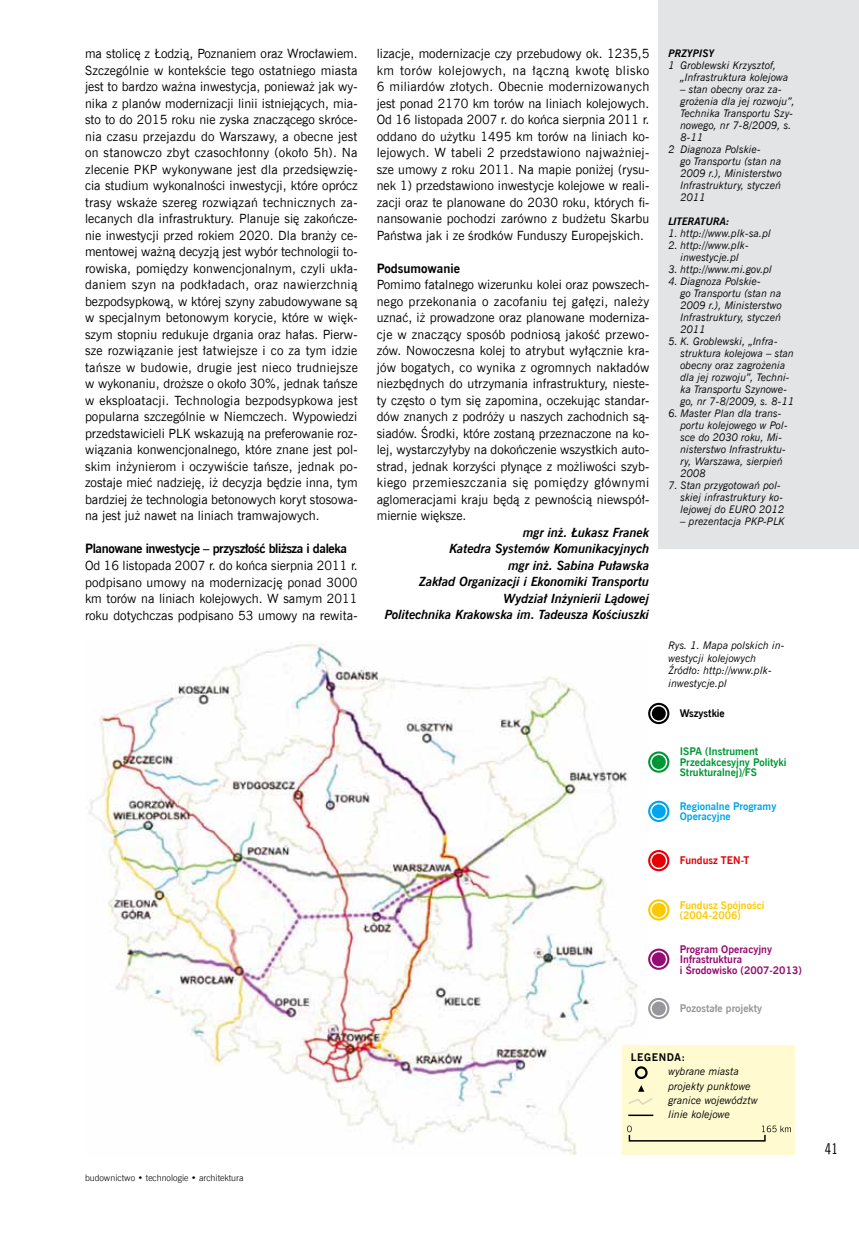
<style>
.page{position:relative;width:859px;height:1234px;background:#fff}
.page>*{position:absolute;margin:0;border:0;box-sizing:border-box;transform-origin:0 0}
.t1{font:15px "News Goth Cn EU";color:#000}
.t2{font:12.75px/16.5px "News Goth EU";color:#000;text-align:justify}
.t3{font:italic 700 12.75px/16.5px "News Goth EU";color:#000;text-align:right}
.t4{font:700 12.75px "News Goth EU";letter-spacing:-.03em;color:#000}
.t5{font:700 12.75px "News Goth EU";color:#000}
.t6{font:italic 10.5px/12px "News Goth EU";color:#000}
.t7{font:700 10.5px/10.5px "News Goth EU";color:#009836}
.t8{font:700 10.5px/10.5px "News Goth EU";color:#950d72}
.t9{font:700 10.5px/10.5px "News Goth EU";color:#00a6eb}
.t10{font:700 10.5px/10.5px "News Goth EU";color:#fdca00}
.t11{font:italic 700 10.5px "News Goth EU";color:#000}
.t12{font:700 10.5px "News Goth EU";color:#98989c}
.t13{font:700 10.5px "News Goth EU";color:#e60005}
.t14{font:700 10.5px "News Goth EU";color:#000}
.t15{font:700 10.5px "News Goth EU";letter-spacing:.06em;color:#000}
.t16{font:9px "News Goth Lt EU";color:#000}
</style>
<div class="page">
<div style="left:659px;top:0;width:200px;height:548px;background:#e3e4e6"></div>
<img style="left:89px;top:641px;width:549px;height:513px">
<div style="left:622px;top:1045px;width:173px;height:109px;background:#fffad0"></div>
<svg style="left:648px;top:702px;width:21px;height:22px"></svg>
<div style="left:651px;top:705px;width:15px;height:16px;background:#000;border-radius:50%"></div>
<div style="left:650px;top:704px;width:17px;height:17px;border:2px solid #fff;border-radius:50%"></div>
<svg style="left:648px;top:751px;width:21px;height:21px"></svg>
<div style="left:651px;top:754px;width:15px;height:15px;background:#009836;border-radius:50%"></div>
<div style="left:650px;top:753px;width:17px;height:17px;border:2px solid #fff;border-radius:50%"></div>
<svg style="left:648px;top:800px;width:21px;height:21px"></svg>
<div style="left:651px;top:803px;width:15px;height:16px;background:#00a6eb;border-radius:50%"></div>
<div style="left:650px;top:802px;width:17px;height:17px;border:2px solid #fff;border-radius:50%"></div>
<svg style="left:648px;top:997px;width:21px;height:21px"></svg>
<div style="left:651px;top:1000px;width:15px;height:16px;background:#98989c;border-radius:50%"></div>
<div style="left:650px;top:999px;width:17px;height:17px;border:2px solid #fff;border-radius:50%"></div>
<svg style="left:648px;top:948px;width:21px;height:21px"></svg>
<div style="left:651px;top:951px;width:15px;height:15px;background:#950d72;border-radius:50%"></div>
<div style="left:650px;top:950px;width:17px;height:17px;border:2px solid #fff;border-radius:50%"></div>
<svg style="left:648px;top:899px;width:21px;height:21px"></svg>
<div style="left:651px;top:902px;width:15px;height:15px;background:#fdca00;border-radius:50%"></div>
<div style="left:650px;top:901px;width:17px;height:17px;border:2px solid #fff;border-radius:50%"></div>
<svg style="left:648px;top:849px;width:21px;height:22px"></svg>
<div style="left:651px;top:852px;width:15px;height:16px;background:#e60005;border-radius:50%"></div>
<div style="left:650px;top:852px;width:17px;height:17px;border:2px solid #fff;border-radius:50%"></div>
<div style="left:635px;top:1065px;width:13px;height:13px;border:2px solid #000;border-radius:50%"></div>
<svg style="left:628px;top:1085px;width:24px;height:20px"></svg>
<svg style="left:628px;top:1114px;width:25px;height:1px"></svg>
<div style="left:629px;top:1133px;width:137px;height:8px;border:2px solid #000"></div>
<svg style="left:627px;top:1125px;width:5px;height:6px"></svg>
<svg style="left:762px;top:1125px;width:29px;height:6px"></svg>
<p class="t2" style="left:85px;top:46px;width:274px">ma stolicę z Łodzią, Poznaniem oraz Wrocławiem.<br>Szczególnie w kontekście tego ostatniego miasta jest to bardzo ważna inwestycja, ponieważ jak wy&shy;nika z planów modernizacji linii istniejących, mia&shy;sto to do 2015 roku nie zyska znaczącego skróce&shy;nia czasu przejazdu do Warszawy, a obecne jest on stanowczo zbyt czasochłonny (około 5h). Na zlecenie PKP wykonywane jest dla przedsięwzię&shy;cia studium wykonalności inwestycji, które oprócz trasy wskaże szereg rozwiązań technicznych za&shy;lecanych dla infrastruktury. Planuje się zakończe&shy;nie inwestycji przed rokiem 2020. Dla branży ce&shy;mentowej ważną decyzją jest wybór technologii to&shy;rowiska, pomiędzy konwencjonalnym, czyli ukła&shy;daniem szyn na podkładach, oraz nawierzchnią bezpodsypkową, w której szyny zabudowywane są w specjalnym betonowym korycie, które w więk&shy;szym stopniu redukuje drgania oraz hałas. Pierw&shy;sze rozwiązanie jest łatwiejsze i co za tym idzie tańsze w budowie, drugie jest nieco trudniejsze w wykonaniu, droższe o około 30%, jednak tańsze w eksploatacji. Technologia bezpodsypkowa jest popularna szczególnie w Niemczech. Wypowiedzi przedstawicieli PLK wskazują na preferowanie roz&shy;wiązania konwencjonalnego, które znane jest pol&shy;skim inżynierom i oczywiście tańsze, jednak po&shy;zostaje mieć nadzieję, iż decyzja będzie inna, tym bardziej że technologia betonowych koryt stosowa&shy;na jest już nawet na liniach tramwajowych.</p>
<p class="t4" style="left:85px;top:541px;width:263px">Planowane inwestycje – przyszłość bliższa i daleka</p>
<p class="t2" style="left:85px;top:557px;width:274px">Od 16 listopada 2007 r. do końca sierpnia 2011 r. podpisano umowy na modernizację ponad 3000 km torów na liniach kolejowych. W samym 2011 roku dotychczas podpisano 53 umowy na rewita-</p>
<p class="t2" style="left:377px;top:46px;width:274px">lizacje, modernizacje czy przebudowy ok. 1235,5 km torów kolejowych, na łączną kwotę blisko 6 miliardów złotych. Obecnie modernizowanych jest ponad 2170 km torów na liniach kolejowych.<br>Od 16 listopada 2007 r. do końca sierpnia 2011 r. oddano do użytku 1495 km torów na liniach ko&shy;lejowych. W tabeli 2 przedstawiono najważniej&shy;sze umowy z roku 2011. Na mapie poniżej (rysu&shy;nek 1) przedstawiono inwestycje kolejowe w reali&shy;zacji oraz te planowane do 2030 roku, których fi&shy;nansowanie pochodzi zarówno z budżetu Skarbu Państwa jak i ze środków Funduszy Europejskich.</p>
<p class="t5" style="left:377px;top:260px;width:85px">Podsumowanie</p>
<p class="t2" style="left:377px;top:277px;width:274px">Pomimo fatalnego wizerunku kolei oraz powszech&shy;nego przekonania o zacofaniu tej gałęzi, należy uznać, iż prowadzone oraz planowane moderniza&shy;cje w znaczący sposób podniosą jakość przewo&shy;zów. Nowoczesna kolej to atrybut wyłącznie kra&shy;jów bogatych, co wynika z ogromnych nakładów niezbędnych do utrzymania infrastruktury, nieste&shy;ty często o tym się zapomina, oczekując standar&shy;dów znanych z podróży u naszych zachodnich są&shy;siadów. Środki, które zostaną przeznaczone na ko&shy;lej, wystarczyłyby na dokończenie wszystkich auto&shy;strad, jednak korzyści płynące z możliwości szyb&shy;kiego przemieszczania się pomiędzy głównymi aglomeracjami kraju będą z pewnością niewspół&shy;miernie większe.</p>
<p class="t3" style="left:385px;top:524px;width:266px">mgr inż. Łukasz Franek<br>Katedra Systemów Komunikacyjnych<br>mgr inż. Sabina Puławska<br>Zakład Organizacji i Ekonomiki Transportu Wydział Inżynierii Lądowej<br>Politechnika Krakowska im. Tadeusza Kościuszki</p>
<p class="t11" style="left:668px;top:46px;width:47px">PRZYPISY</p>
<p class="t6" style="left:680px;top:59px;width:110px;text-indent:-12px">1 Groblewski Krzysztof, „Infrastruktura kolejowa</p>
<p class="t6" style="left:680px;top:83px;width:103px">– stan obecny oraz za-</p>
<p class="t6" style="left:680px;top:95px;width:116px">grożenia dla jej rozwoju”,</p>
<p class="t6" style="left:680px;top:107px;width:114px">Technika Transportu Szy-</p>
<p class="t6" style="left:680px;top:119px;width:113px">nowego, nr 7-8/2009, s.</p>
<p class="t6" style="left:680px;top:131px;width:24px">8-11</p>
<p class="t6" style="left:668px;top:143px;width:94px">2 Diagnoza Polskie-</p>
<p class="t6" style="left:680px;top:155px;width:102px">go Transportu (stan na</p>
<p class="t6" style="left:680px;top:167px;width:103px">2009 r.), Ministerstwo</p>
<p class="t6" style="left:680px;top:179px;width:102px">Infrastruktury, styczeń</p>
<p class="t6" style="left:680px;top:191px;width:27px">2011</p>
<p class="t11" style="left:668px;top:214px;width:63px">LITERATURA:</p>
<p class="t6" style="left:668px;top:227px;width:104px">1. http://www.plk-sa.pl</p>
<p class="t6" style="left:668px;top:239px;width:82px;text-align:center">2. http://www.plk&shy;inwestycje.pl</p>
<p class="t6" style="left:668px;top:263px;width:105px">3. http://www.mi.gov.pl</p>
<p class="t6" style="left:680px;top:275px;width:103px;text-indent:-12px">4. Diagnoza Polskie-<br>go Transportu (stan na<br>2009 r.), Ministerstwo<br>Infrastruktury, styczeń<br>2011</p>
<p class="t6" style="left:680px;top:335px;width:115px;text-indent:-12px">5. K. Groblewski, „Infra&shy;struktura kolejowa – stan obecny oraz zagrożenia dla jej rozwoju”, Techni&shy;ka Transportu Szynowe&shy;go, nr 7-8/2009, s. 8-11</p>
<p class="t6" style="left:680px;top:407px;width:109px;text-indent:-12px">6. Master Plan dla trans&shy;portu kolejowego w Pol&shy;sce do 2030 roku, Mi&shy;nisterstwo Infrastruktu&shy;ry, Warszawa, sierpień<br>2008</p>
<p class="t6" style="left:680px;top:479px;width:106px;text-indent:-12px">7. Stan przygotowań pol&shy;skiej infrastruktury ko&shy;lejowej do EURO 2012</p>
<p class="t6" style="left:680px;top:515px;width:106px">– prezentacja PKP-PLK</p>
<p class="t6" style="left:668px;top:639px;width:118px;line-height:12.6px">Rys. 1. Mapa polskich in&shy;westycji kolejowych<br>Źródło: http://www.plk&shy;inwestycje.pl</p>
<p class="t14" style="left:680px;top:706px;width:46px">Wszystkie</p>
<p class="t7" style="left:680px;top:746px;width:108px">ISPA (Instrument<br>Przedakcesyjny Polityki<br>Strukturalnej)/FS</p>
<p class="t9" style="left:680px;top:801px;width:98px">Regionalne Programy<br>Operacyjne</p>
<p class="t13" style="left:680px;top:853px;width:71px">Fundusz TEN-T</p>
<p class="t10" style="left:680px;top:899px;width:86px">Fundusz Spójności (2004-2006)</p>
<p class="t8" style="left:680px;top:943px;width:123px">Program Operacyjny<br>Infrastruktura<br>i Środowisko (2007-2013)</p>
<p class="t12" style="left:680px;top:1001px;width:84px">Pozostałe projekty</p>
<p class="t15" style="left:631px;top:1050px;width:56px">LEGENDA:</p>
<p class="t6" style="left:668px;top:1064px;width:91px;line-height:14.2px">wybrane miasta projekty punktowe granice województw linie kolejowe</p>
<p class="t16" style="left:85px;top:1171px;width:160px">budownictwo • technologie • architektura</p>
<p class="t1" style="left:825px;top:1139px;width:14px">41</p>
</div>
